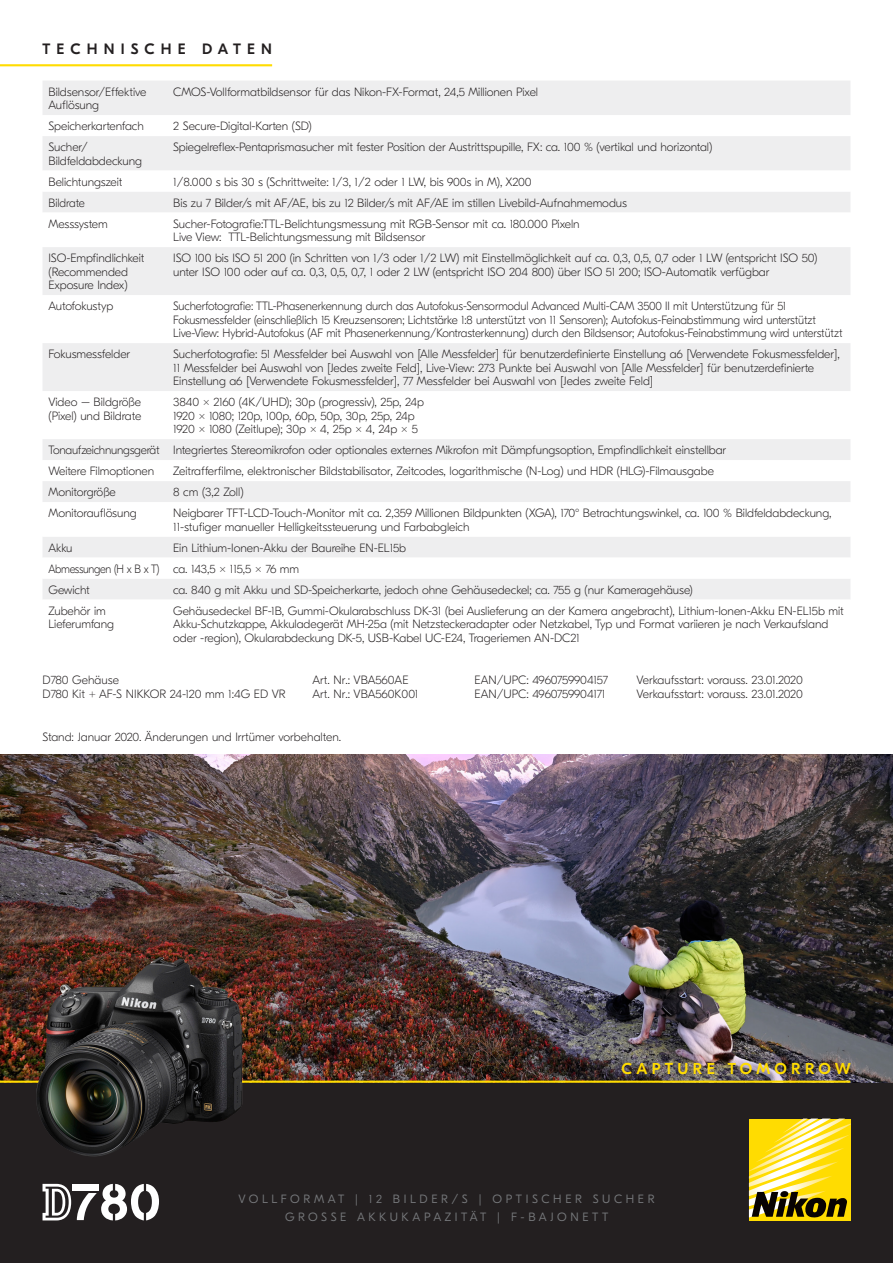
<style>
.page{position:relative;width:893px;height:1263px;background:#fff}
.page>*{position:absolute;margin:0;border:0;box-sizing:border-box;transform-origin:0 0}
.t1{font:500 15.75px "GT Eesti Pro Display";letter-spacing:.275em;color:#ffdc01}
.t2{font:500 15px "GT Eesti Pro Display";letter-spacing:.41em;color:#231f20}
.t3{font:100 12px/13.5px "GT Eesti Pro Display";letter-spacing:-.005em;color:#231f20}
.t4{font:100 12px/13.5px "GT Eesti Pro Display";letter-spacing:-.005em;color:#231f20;scale:.96 1}
.t5{font:300 12px/18px "GT Eesti Pro Display";letter-spacing:.3em;color:#76787b;text-align:center}
.t6{font:100 12px "GT Eesti Pro Display";letter-spacing:-.03em;color:#231f20}
.t7{font:100 12px "GT Eesti Pro Display";letter-spacing:-.03em;color:#231f20;scale:.91 1}
</style>
<div class="page">
<div style="left:0;top:1083px;width:893px;height:180px;background:#231f20"></div>
<img style="left:0;top:754px;width:893px;height:329px">
<svg style="left:749px;top:1118px;width:102px;height:100px"></svg>
<hr style="left:0;top:1080px;width:850px;height:3px;background:#ffdc01">
<img style="left:36px;top:957px;width:124px;height:199px">
<svg style="left:43px;top:1184px;width:28px;height:36px"></svg>
<div style="left:73px;top:1184px;width:26px;height:7px;background:#fff"></div>
<svg style="left:77px;top:1184px;width:82px;height:36px"></svg>
<div style="left:43px;top:81px;width:807px;height:34px;background:#eeeeef"></div>
<svg style="left:43px;top:136px;width:807px;height:463px;fill:#f0f0f1"></svg>
<hr style="left:0;top:64px;width:272px;height:2px;background:#ffdc01">
<p class="t2" style="left:43px;top:41px;width:231px">TECHNISCHE DATEN</p>
<p class="t3" style="left:49px;top:85px;width:99px">Bildsensor/Effektive<br>Auflösung</p>
<p class="t3" style="left:173px;top:85px;width:366px">CMOS-Vollformatbildsensor für das Nikon-FX-Format, 24,5 Millionen Pixel</p>
<p class="t3" style="left:49px;top:119px;width:97px">Speicherkartenfach</p>
<p class="t3" style="left:173px;top:119px;width:140px">2 Secure-Digital-Karten (SD)</p>
<p class="t3" style="left:49px;top:140px;width:95px">Sucher/<br>Bildfeldabdeckung</p>
<p class="t3" style="left:173px;top:140px;width:541px">Spiegelreflex-Pentaprismasucher mit fester Position der Austrittspupille, FX: ca. 100 % (vertikal und horizontal)</p>
<p class="t3" style="left:49px;top:175px;width:75px">Belichtungszeit</p>
<p class="t3" style="left:173px;top:175px;width:360px">1/8.000 s bis 30 s (Schrittweite: 1/3, 1/2 oder 1 LW, bis 900s in M), X200</p>
<p class="t4" style="left:49px;top:196px;width:39px">Bildrate</p>
<p class="t3" style="left:173px;top:196px;width:455px">Bis zu 7 Bilder/s mit AF/AE, bis zu 12 Bilder/s mit AF/AE im stillen Livebild-Aufnahmemodus</p>
<p class="t3" style="left:49px;top:217px;width:61px">Messsystem</p>
<p class="t3" style="left:173px;top:217px;width:408px">Sucher-Fotografie:TTL-Belichtungsmessung mit RGB-Sensor mit ca. 180.000 Pixeln<br>Live View: TTL-Belichtungsmessung mit Bildsensor</p>
<p class="t3" style="left:49px;top:251px;width:98px">ISO-Empfindlichkeit (Recommended<br>Exposure Index)</p>
<p class="t3" style="left:173px;top:251px;width:646px">ISO 100 bis ISO 51 200 (in Schritten von 1/3 oder 1/2 LW) mit Einstellmöglichkeit auf ca. 0,3, 0,5, 0,7 oder 1 LW (entspricht ISO 50) unter ISO 100 oder auf ca. 0,3, 0,5, 0,7, 1 oder 2 LW (entspricht ISO 204 800) über ISO 51 200; ISO-Automatik verfügbar</p>
<p class="t3" style="left:49px;top:299px;width:66px">Autofokustyp</p>
<p class="t4" style="left:173px;top:299px;width:671px">Sucherfotografie: TTL-Phasenerkennung durch das Autofokus-Sensormodul Advanced Multi-CAM 3500 II mit Unterstützung für 51<br>Fokusmessfelder (einschließlich 15 Kreuzsensoren; Lichtstärke 1:8 unterstützt von 11 Sensoren); Autofokus-Feinabstimmung wird unterstützt</p>
<p class="t4" style="left:173px;top:326px;width:699px">Live-View: Hybrid-Autofokus (AF mit Phasenerkennung/Kontrasterkennung) durch den Bildsensor; Autofokus-Feinabstimmung wird unterstützt</p>
<p class="t3" style="left:49px;top:347px;width:83px">Fokusmessfelder</p>
<p class="t3" style="left:173px;top:347px;width:668px">Sucherfotografie: 51 Messfelder bei Auswahl von [Alle Messfelder] für benutzerdefinierte Einstellung a6 [Verwendete Fokusmessfelder],<br>11 Messfelder bei Auswahl von [Jedes zweite Feld], Live-View: 273 Punkte bei Auswahl von [Alle Messfelder] für benutzerdefinierte<br>Einstellung a6 [Verwendete Fokusmessfelder], 77 Messfelder bei Auswahl von [Jedes zweite Feld]</p>
<p class="t3" style="left:49px;top:395px;width:94px">Video – Bildgröße (Pixel) und Bildrate</p>
<p class="t3" style="left:173px;top:395px;width:252px">3840 × 2160 (4K/UHD); 30p (progressiv), 25p, 24p</p>
<p class="t3" style="left:173px;top:409px;width:243px">1920 × 1080; 120p, 100p, 60p, 50p, 30p, 25p, 24p</p>
<p class="t3" style="left:173px;top:422px;width:246px">1920 × 1080 (Zeitlupe); 30p × 4, 25p × 4, 24p × 5</p>
<p class="t3" style="left:49px;top:443px;width:113px">Tonaufzeichnungsgerät</p>
<p class="t3" style="left:173px;top:443px;width:555px">Integriertes Stereomikrofon oder optionales externes Mikrofon mit Dämpfungsoption, Empfindlichkeit einstellbar</p>
<p class="t3" style="left:49px;top:464px;width:107px">Weitere Filmoptionen</p>
<p class="t3" style="left:173px;top:464px;width:542px">Zeitrafferfilme, elektronischer Bildstabilisator, Zeitcodes, logarithmische (N-Log) und HDR (HLG)-Filmausgabe</p>
<p class="t3" style="left:49px;top:485px;width:69px">Monitorgröße</p>
<p class="t3" style="left:173px;top:485px;width:72px">8 cm (3,2 Zoll)</p>
<p class="t3" style="left:49px;top:506px;width:90px">Monitorauflösung</p>
<p class="t3" style="left:173px;top:506px;width:660px">Neigbarer TFT-LCD-Touch-Monitor mit ca. 2,359 Millionen Bildpunkten (XGA), 170° Betrachtungswinkel, ca. 100 % Bildfeldabdeckung,<br>11-stufiger manueller Helligkeitssteuerung und Farbabgleich</p>
<p class="t3" style="left:49px;top:541px;width:26px">Akku</p>
<p class="t3" style="left:173px;top:541px;width:234px">Ein Lithium-Ionen-Akku der Baureihe EN-EL15b</p>
<p class="t7" style="left:49px;top:562px;width:123px">Abmessungen (H x B x T)</p>
<p class="t6" style="left:173px;top:562px;width:127px">ca. 143,5 x 115,5 x 76 mm</p>
<p class="t3" style="left:49px;top:583px;width:43px">Gewicht</p>
<p class="t3" style="left:173px;top:583px;width:521px">ca. 840 g mit Akku und SD-Speicherkarte, jedoch ohne Gehäusedeckel; ca. 755 g (nur Kameragehäuse)</p>
<p class="t3" style="left:49px;top:604px;width:67px">Zubehör im<br>Lieferumfang</p>
<p class="t3" style="left:173px;top:604px;width:672px">Gehäusedeckel BF-1B, Gummi-Okularabschluss DK-31 (bei Auslieferung an der Kamera angebracht), Lithium-Ionen-Akku EN-EL15b mit<br>Akku-Schutzkappe, Akkuladegerät MH-25a (mit Netzsteckeradapter oder Netzkabel, Typ und Format variieren je nach Verkaufsland oder -region), Okularabdeckung DK-5, USB-Kabel UC-E24, Trageriemen AN-DC21</p>
<p class="t3" style="left:43px;top:673px;width:78px">D780 Gehäuse</p>
<p class="t3" style="left:313px;top:673px;width:97px">Art. Nr.: VBA560AE</p>
<p class="t3" style="left:475px;top:673px;width:135px">EAN/UPC: 4960759904157</p>
<p class="t3" style="left:637px;top:673px;width:168px">Verkaufsstart: vorauss. 23.01.2020</p>
<p class="t3" style="left:43px;top:687px;width:245px">D780 Kit + AF-S NIKKOR 24-120 mm 1:4G ED VR</p>
<p class="t3" style="left:313px;top:687px;width:107px">Art. Nr.: VBA560K001</p>
<p class="t3" style="left:475px;top:687px;width:132px">EAN/UPC: 4960759904171</p>
<p class="t3" style="left:637px;top:687px;width:168px">Verkaufsstart: vorauss. 23.01.2020</p>
<p class="t3" style="left:43px;top:731px;width:300px">Stand: Januar 2020. Änderungen und Irrtümer vorbehalten.</p>
<p class="t1" style="left:621px;top:1060px;width:231px">CAPTURE TOMORROW</p>
<p class="t5" style="left:238px;top:1190px;width:418px">VOLLFORMAT | 12 BILDER/S | OPTISCHER SUCHER<br>GROSSE AKKUKAPAZITÄT | F-BAJONETT</p>
</div>
